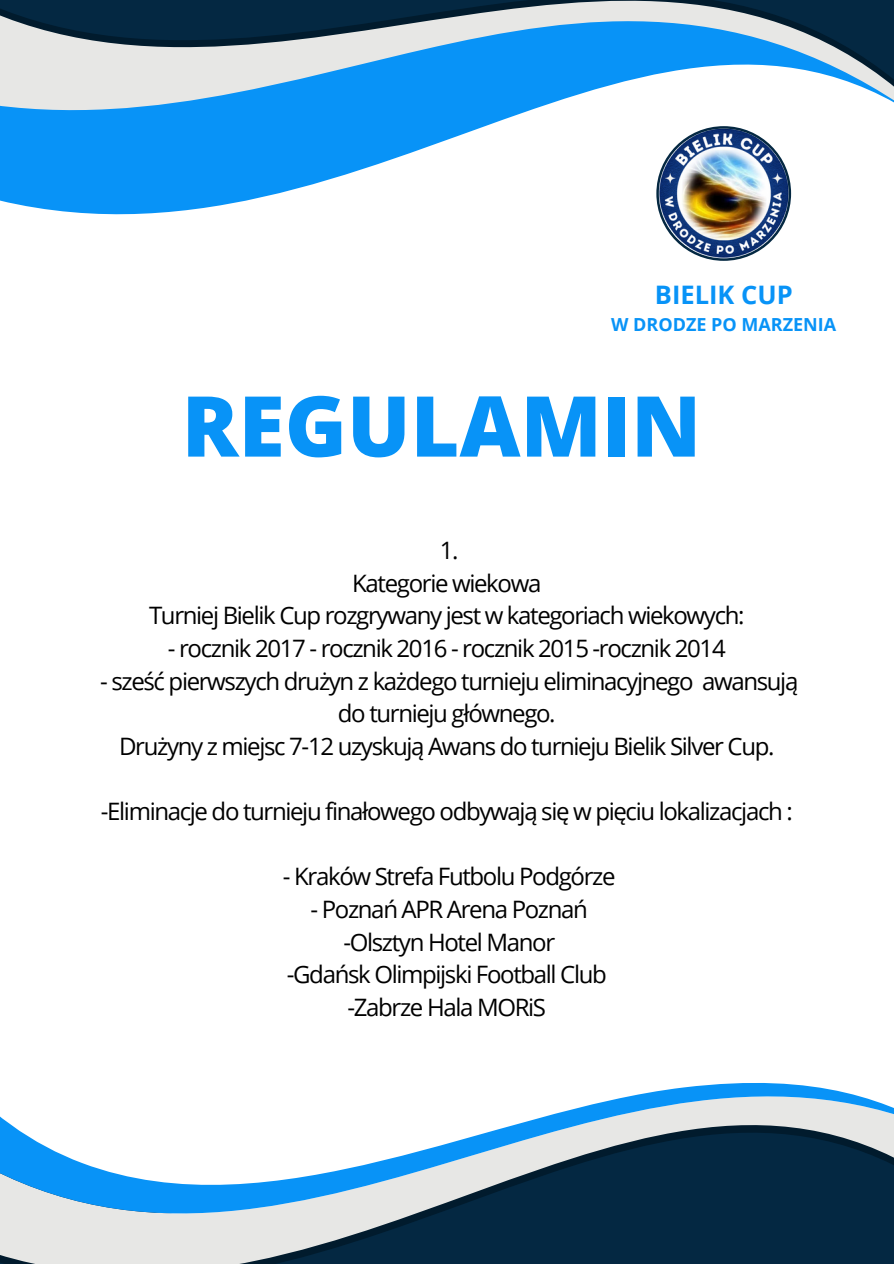
<style>
.page{position:relative;width:894px;height:1264px;background:#fff}
.page>*{position:absolute;margin:0;border:0;box-sizing:border-box;transform-origin:0 0}
.t1{font:800 84px "Open Sans";color:#0893f7}
.t2{font:700 25.5px "Open Sans";color:#0893f7}
.t3{font:24px/32.7px "Open Sans";letter-spacing:-.055em;color:#000;text-align:center}
.t4{font:700 18px "Open Sans";color:#0893f7}
</style>
<div class="page">
<svg style="left:0;top:179px;width:792px;height:36px"></svg>
<svg style="left:0;top:0;width:893px;height:179px"></svg>
<svg style="left:0;top:1083px;width:893px;height:180px"></svg>
<img style="left:656px;top:126px;width:134px;height:135px">
<h2 class="t2" style="left:654px;top:276px;width:139px">BIELIK CUP</h2>
<h2 class="t4" style="left:611px;top:311px;width:227px">W DRODZE PO MARZENIA</h2>
<h1 class="t1" style="left:182px;top:367px;width:520px">REGULAMIN</h1>
<p class="t3" style="left:149px;top:533px;width:597px">1.<br>Kategorie wiekowa<br>Turniej Bielik Cup rozgrywany jest w kategoriach wiekowych:</p>
<p class="t3" style="left:168px;top:631px;width:559px">- rocznik 2017 - rocznik 2016 - rocznik 2015 -rocznik 2014</p>
<p class="t3" style="left:100px;top:664px;width:699px">- sześć pierwszych drużyn z każdego turnieju eliminacyjnego awansują do turnieju głównego.<br>Drużyny z miejsc 7-12 uzyskują Awans do turnieju Bielik Silver Cup.</p>
<p class="t3" style="left:101px;top:794px;width:693px">-Eliminacje do turnieju finałowego odbywają się w pięciu lokalizacjach :</p>
<p class="t3" style="left:283px;top:859px;width:334px">- Kraków Strefa Futbolu Podgórze</p>
<p class="t3" style="left:287px;top:892px;width:321px">- Poznań APR Arena Poznań -Olsztyn Hotel Manor<br>-Gdańsk Olimpijski Football Club -Zabrze Hala MORiS</p>
</div>
